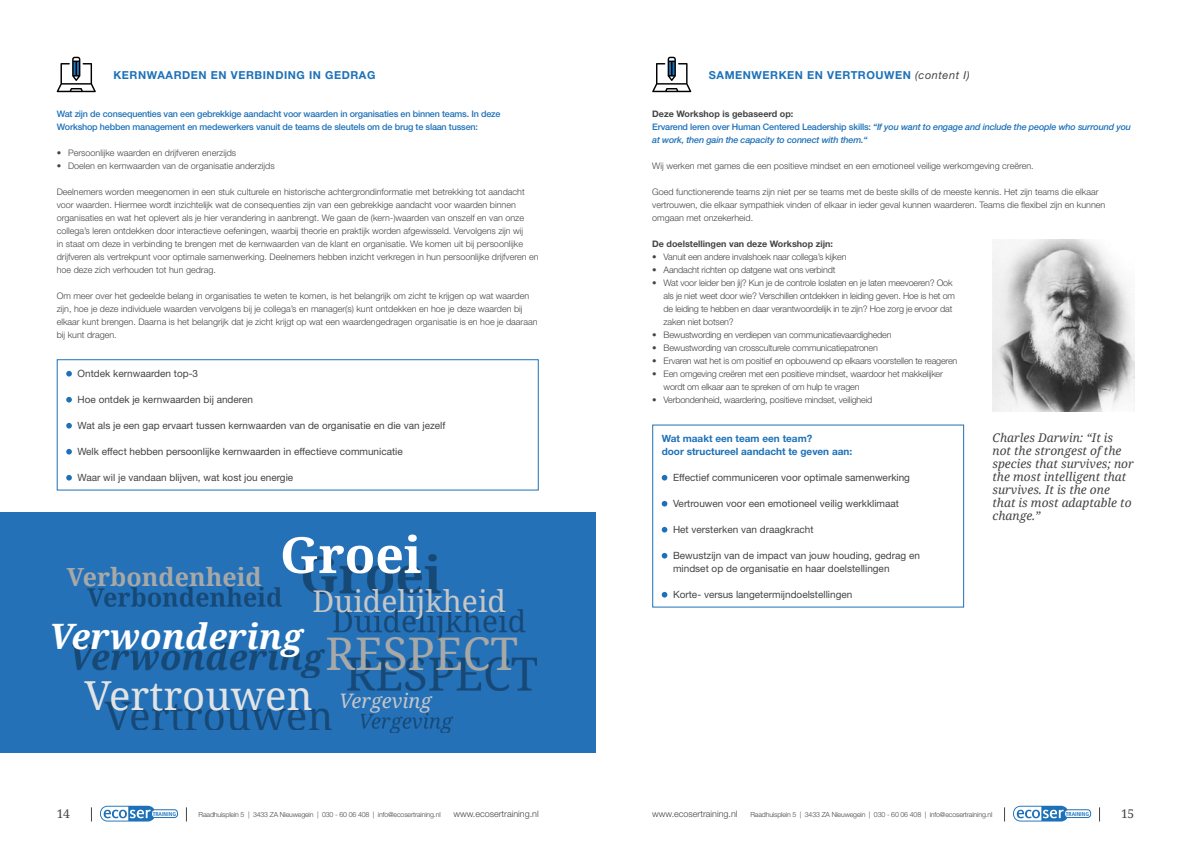
<style>
.page{position:relative;width:1191px;height:842px;background:#fff}
.page>*{position:absolute;margin:0;border:0;box-sizing:border-box;transform-origin:0 0}
.t1{font:700 50px "Noto Serif";color:#fff}
.t2{font:45px "Noto Serif";color:#a8a8a7}
.t3{font:40px "Noto Serif";color:#e3e3e3}
.t4{font:italic 700 35px "Noto Serif";color:#fff}
.t5{font:30px "Noto Serif";color:#c6c6c6}
.t6{font:700 25px "Noto Serif";color:#a8a8a7}
.t7{font:italic 20px "Noto Serif";color:#c6c6c6}
.t8{font:italic 12px/13px "Noto Serif";color:#454444}
.t9{font:12px "Noto Serif";color:#454444}
.t10{font:700 11px "Helvetica Neue";letter-spacing:.05em;color:#1d71b8}
.t11{font:10px/13px "Helvetica Neue";color:#454444}
.t12{font:700 10px/13px "Helvetica Neue";color:#1d71b8}
.t13{font:300 9px/13px "Helvetica Neue";color:#454444}
.t14{font:300 9px/13px "Helvetica Neue";letter-spacing:-.02em;color:#454444}
.t15{font:500 9px/13px "Helvetica Neue";letter-spacing:-.02em;color:#1d71b8}
.t16{font:italic 500 9px/13px "Helvetica Neue";letter-spacing:-.02em;color:#1d71b8}
.t17{font:700 9px "Helvetica Neue";color:#454444}
.t18{font:300 7px "Helvetica Neue";letter-spacing:-.02em;color:#454444}
.t19{font:700 condensed 5.6px "Frutiger";color:#1d71b8}
.s1{font-weight:400;font-style:italic;color:#454444}
.s2{font-weight:700;font-style:normal;color:#454444}
.s3{font-style:normal}
</style>
<div class="page">
<svg style="left:186px;top:807px;width:1px;height:14px"></svg>
<svg style="left:1099px;top:807px;width:1px;height:14px"></svg>
<svg style="left:91px;top:807px;width:1px;height:14px"></svg>
<svg style="left:1004px;top:807px;width:1px;height:14px"></svg>
<svg style="left:100px;top:806px;width:78px;height:15px"></svg>
<svg style="left:1013px;top:806px;width:78px;height:15px"></svg>
<div style="left:0;top:512px;width:595px;height:241px;background:#2471b8"></div>
<svg style="left:66px;top:371px;width:6px;height:6px"></svg>
<svg style="left:66px;top:397px;width:6px;height:6px"></svg>
<svg style="left:66px;top:423px;width:6px;height:6px"></svg>
<svg style="left:66px;top:449px;width:6px;height:6px"></svg>
<svg style="left:66px;top:475px;width:6px;height:6px"></svg>
<div style="left:57px;top:359px;width:482px;height:132px;border:1px solid #1d71b8"></div>
<svg style="left:661px;top:475px;width:6px;height:6px"></svg>
<svg style="left:661px;top:501px;width:6px;height:6px"></svg>
<svg style="left:661px;top:527px;width:6px;height:6px"></svg>
<svg style="left:661px;top:553px;width:6px;height:6px"></svg>
<svg style="left:661px;top:592px;width:6px;height:6px"></svg>
<div style="left:652px;top:424px;width:312px;height:184px;border:1px solid #1d71b8"></div>
<svg style="left:57px;top:57px;width:39px;height:35px"></svg>
<svg style="left:652px;top:57px;width:39px;height:35px"></svg>
<img style="left:992px;top:240px;width:142px;height:172px">
<div style="left:303px;top:554px;width:138px;height:39px;background:#000;opacity:.35"></div>
<div style="left:361px;top:713px;width:92px;height:20px;background:#000;opacity:.35"></div>
<div style="left:72px;top:642px;width:253px;height:36px;background:#000;opacity:.35"></div>
<div style="left:347px;top:657px;width:190px;height:33px;background:#000;opacity:.35"></div>
<div style="left:87px;top:587px;width:194px;height:20px;background:#000;opacity:.35"></div>
<div style="left:334px;top:609px;width:192px;height:30px;background:#000;opacity:.35"></div>
<div style="left:104px;top:701px;width:227px;height:29px;background:#000;opacity:.35"></div>
<p class="t10" style="left:113px;top:68px;width:263px">KERNWAARDEN EN VERBINDING IN GEDRAG</p>
<p class="t10" style="left:709px;top:68px;width:262px">SAMENWERKEN EN VERTROUWEN <span class="s1">(content I)</span></p>
<p class="t15" style="left:57px;top:107px;width:445px">Wat zijn de consequenties van een gebrekkige aandacht voor waarden in organisaties en binnen teams. In deze<br>Workshop hebben management en medewerkers vanuit de teams de sleutels om de brug te slaan tussen:</p>
<p class="t13" style="left:57px;top:146px;width:181px">• Persoonlijke waarden en drijfveren enerzijds</p>
<p class="t13" style="left:57px;top:159px;width:219px">• Doelen en kernwaarden van de organisatie anderzijds</p>
<p class="t13" style="left:57px;top:185px;width:483px">Deelnemers worden meegenomen in een stuk culturele en historische achtergrondinformatie met betrekking tot aandacht voor waarden. Hiermee wordt inzichtelijk wat de consequenties zijn van een gebrekkige aandacht voor waarden binnen organisaties en wat het oplevert als je hier verandering in aanbrengt. We gaan de (kern-)waarden van onszelf en van onze collega’s leren ontdekken door interactieve oefeningen, waarbij theorie en praktijk worden afgewisseld. Vervolgens zijn wij<br>in staat om deze in verbinding te brengen met de kernwaarden van de klant en organisatie. We komen uit bij persoonlijke drijfveren als vertrekpunt voor optimale samenwerking. Deelnemers hebben inzicht verkregen in hun persoonlijke drijfveren en hoe deze zich verhouden tot hun gedrag.</p>
<p class="t13" style="left:57px;top:289px;width:482px">Om meer over het gedeelde belang in organisaties te weten te komen, is het belangrijk om zicht te krijgen op wat waarden zijn, hoe je deze individuele waarden vervolgens bij je collega’s en manager(s) kunt ontdekken en hoe je deze waarden bij elkaar kunt brengen. Daarna is het belangrijk dat je zicht krijgt op wat een waardengedragen organisatie is en hoe je daaraan bij kunt dragen.</p>
<p class="t11" style="left:78px;top:367px;width:122px">Ontdek kernwaarden top-3</p>
<p class="t11" style="left:78px;top:393px;width:177px">Hoe ontdek je kernwaarden bij anderen</p>
<p class="t11" style="left:78px;top:419px;width:369px">Wat als je een gap ervaart tussen kernwaarden van de organisatie en die van jezelf</p>
<p class="t11" style="left:78px;top:445px;width:327px">Welk effect hebben persoonlijke kernwaarden in effectieve communicatie</p>
<p class="t11" style="left:78px;top:471px;width:217px">Waar wil je vandaan blijven, wat kost jou energie</p>
<h3 class="t6" style="left:67px;top:560px;width:196px">Verbondenheid</h3>
<h1 class="t1" style="left:280px;top:520px;width:143px">Groei</h1>
<h3 class="t5" style="left:312px;top:580px;width:195px">Duidelijkheid</h3>
<h3 class="t4" style="left:49px;top:612px;width:255px">Verwondering</h3>
<h3 class="t3" style="left:84px;top:668px;width:229px">Vertrouwen</h3>
<h2 class="t2" style="left:325px;top:623px;width:194px">RESPECT</h2>
<h3 class="t7" style="left:339px;top:687px;width:94px">Vergeving</h3>
<p class="t16" style="left:652px;top:107px;width:480px"><span class="s2">Deze Workshop is gebaseerd op:<br></span><span class="s3">Ervarend leren over Human Centered Leadership skills:</span> “If you want to engage and include the people who surround you at work, then gain the capacity to connect with them.“</p>
<p class="t13" style="left:652px;top:159px;width:383px">Wij werken met games die een positieve mindset en een emotioneel veilige werkomgeving creëren.</p>
<p class="t13" style="left:652px;top:185px;width:454px">Goed functionerende teams zijn niet per se teams met de beste skills of de meeste kennis. Het zijn teams die elkaar vertrouwen, die elkaar sympathiek vinden of elkaar in ieder geval kunnen waarderen. Teams die flexibel zijn en kunnen omgaan met onzekerheid.</p>
<p class="t17" style="left:652px;top:238px;width:182px">De doelstellingen van deze Workshop zijn:</p>
<p class="t14" style="left:652px;top:250px;width:196px">• Vanuit een andere invalshoek naar collega’s kijken</p>
<p class="t14" style="left:652px;top:263px;width:185px">• Aandacht richten op datgene wat ons verbindt</p>
<p class="t14" style="left:663px;top:276px;width:293px;text-indent:-11px">• Wat voor leider ben jij? Kun je de controle loslaten en je laten meevoeren? Ook als je niet weet door wie? Verschillen ontdekken in leiding geven. Hoe is het om de leiding te hebben en daar verantwoordelijk in te zijn? Hoe zorg je ervoor dat zaken niet botsen?</p>
<p class="t14" style="left:652px;top:328px;width:241px">• Bewustwording en verdiepen van communicatievaardigheden</p>
<p class="t14" style="left:652px;top:341px;width:227px">• Bewustwording van crossculturele communicatiepatronen</p>
<p class="t14" style="left:652px;top:354px;width:307px">• Ervaren wat het is om positief en opbouwend op elkaars voorstellen te reageren</p>
<p class="t14" style="left:663px;top:367px;width:281px;text-indent:-11px">• Een omgeving creëren met een positieve mindset, waardoor het makkelijker wordt om elkaar aan te spreken of om hulp te vragen</p>
<p class="t14" style="left:652px;top:393px;width:222px">• Verbondenheid, waardering, positieve mindset, veiligheid</p>
<p class="t12" style="left:661px;top:432px;width:192px">Wat maakt een team een team?<br>door structureel aandacht te geven aan:</p>
<p class="t11" style="left:673px;top:471px;width:238px">Effectief communiceren voor optimale samenwerking</p>
<p class="t11" style="left:673px;top:497px;width:227px">Vertrouwen voor een emotioneel veilig werkklimaat</p>
<p class="t11" style="left:673px;top:523px;width:142px">Het versterken van draagkracht</p>
<p class="t11" style="left:673px;top:549px;width:248px">Bewustzijn van de impact van jouw houding, gedrag en mindset op de organisatie en haar doelstellingen</p>
<p class="t11" style="left:673px;top:588px;width:181px">Korte- versus langetermijndoelstellingen</p>
<h3 class="t8" style="left:992px;top:431px;width:143px">Charles Darwin: “It is not the strongest of the species that survives; nor the most intelligent that survives. It is the one that is most adaptable to change.”</h3>
<h3 class="t9" style="left:57px;top:805px;width:15px">14</h3>
<p class="t19" style="left:153px;top:810px;width:25px">TRAINING</p>
<p class="t18" style="left:198px;top:810px;width:244px">Raadhuisplein 5 | 3433 ZA Nieuwegein | 030 - 60 06 408 | info@ecosertraining.nl</p>
<p class="t13" style="left:453px;top:807px;width:87px">www.ecosertraining.nl</p>
<p class="t13" style="left:652px;top:807px;width:87px">www.ecosertraining.nl</p>
<p class="t18" style="left:750px;top:810px;width:244px">Raadhuisplein 5 | 3433 ZA Nieuwegein | 030 - 60 06 408 | info@ecosertraining.nl</p>
<p class="t19" style="left:1065px;top:810px;width:25px">TRAINING</p>
<h3 class="t9" style="left:1121px;top:805px;width:15px">15</h3>
</div>
